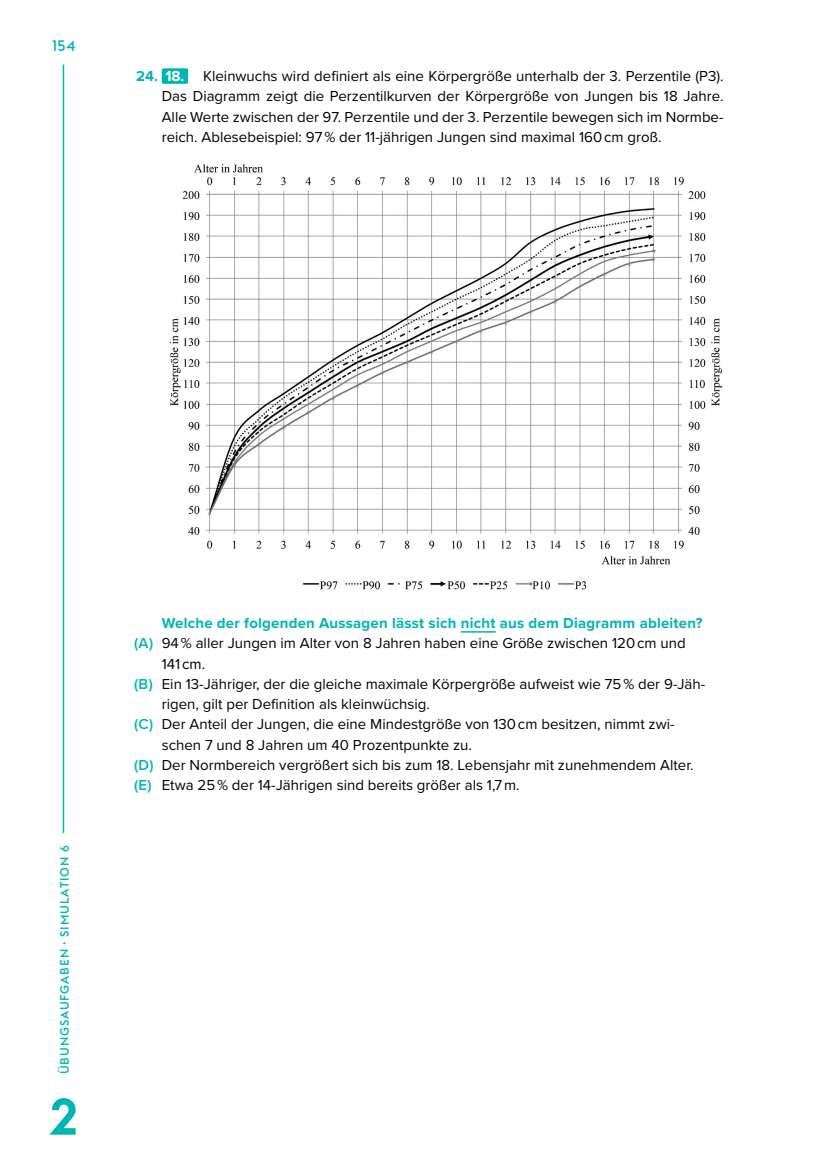
<style>
.page{position:relative;width:830px;height:1170px;background:#fff}
.page>*{position:absolute;margin:0;border:0;box-sizing:border-box;transform-origin:0 0}
.t1{font:600 51px "Euclid Flex";color:#00b6b0}
.t2{font:15px/20.2px "Proxima Nova";color:#000;text-align:justify}
.t3{font:700 15px "Proxima Nova";letter-spacing:.015em;color:#00b6b0}
.t4{font:500 15px "Euclid Flex";color:#00b6b0}
.t5{font:500 12px "Euclid Flex";letter-spacing:.08em;color:#00b6b0}
.s1{font-weight:700;color:#00b6b0}
.s2{font-weight:700;color:#fff}
.s3{font-weight:600;color:#00b6b0}
</style>
<div class="page">
<hr style="left:63px;top:65px;width:1px;height:964px;background:#00b6b0">
<div style="left:59px;top:833px;width:12px;height:241px;background:#fff"></div>
<div style="left:162px;top:68px;width:26px;height:16px;background:#00b6b0;border-radius:2px"></div>
<hr style="left:460px;top:631px;width:35px;height:1px;background:#00b6b0">
<img style="left:169px;top:164px;width:554px;height:426px">
<p class="t4" style="left:52px;top:37px;width:25px">154</p>
<p class="t2" style="left:162px;top:65px;width:563px;text-indent:-26px"><span class="s1">24.</span> <span class="s2">18.</span> Kleinwuchs wird definiert als eine Körpergröße unterhalb der 3. Perzentile (P3).<br>Das Diagramm zeigt die Perzentilkurven der Körpergröße von Jungen bis 18 Jahre.<br>Alle Werte zwischen der 97. Perzentile und der 3. Perzentile bewegen sich im Normbe&shy;reich. Ablesebeispiel: 97% der 11-jährigen Jungen sind maximal 160cm groß.</p>
<p class="t5" style="left:57px;top:1074px;width:230px;rotate:-90deg">ÜBUNGSAUFGABEN · SIMULATION 6</p>
<h1 class="t1" style="left:49px;top:1087px;width:30px">2</h1>
<p class="t3" style="left:162px;top:612px;width:542px">Welche der folgenden Aussagen lässt sich nicht aus dem Diagramm ableiten?</p>
<p class="t2" style="left:134px;top:632px;width:553px"><span class="s3">(A)</span> 94% aller Jungen im Alter von 8 Jahren haben eine Größe zwischen 120cm und</p>
<p class="t2" style="left:162px;top:652px;width:45px">141 cm.</p>
<p class="t2" style="left:134px;top:673px;width:572px"><span class="s3">(B)</span> Ein 13-Jähriger, der die gleiche maximale Körpergröße aufweist wie 75% der 9-Jäh-</p>
<p class="t2" style="left:162px;top:693px;width:269px">rigen, gilt per Definition als kleinwüchsig.</p>
<p class="t2" style="left:134px;top:713px;width:541px"><span class="s3">(C)</span> Der Anteil der Jungen, die eine Mindestgröße von 130cm besitzen, nimmt zwi-</p>
<p class="t2" style="left:162px;top:733px;width:311px">schen 7 und 8 Jahren um 40 Prozentpunkte zu.</p>
<p class="t2" style="left:134px;top:754px;width:560px"><span class="s3">(D)</span> Der Normbereich vergrößert sich bis zum 18. Lebensjahr mit zunehmendem Alter.</p>
<p class="t2" style="left:134px;top:774px;width:387px"><span class="s3">(E)</span> Etwa 25% der 14-Jährigen sind bereits größer als 1,7m.</p>
</div>
